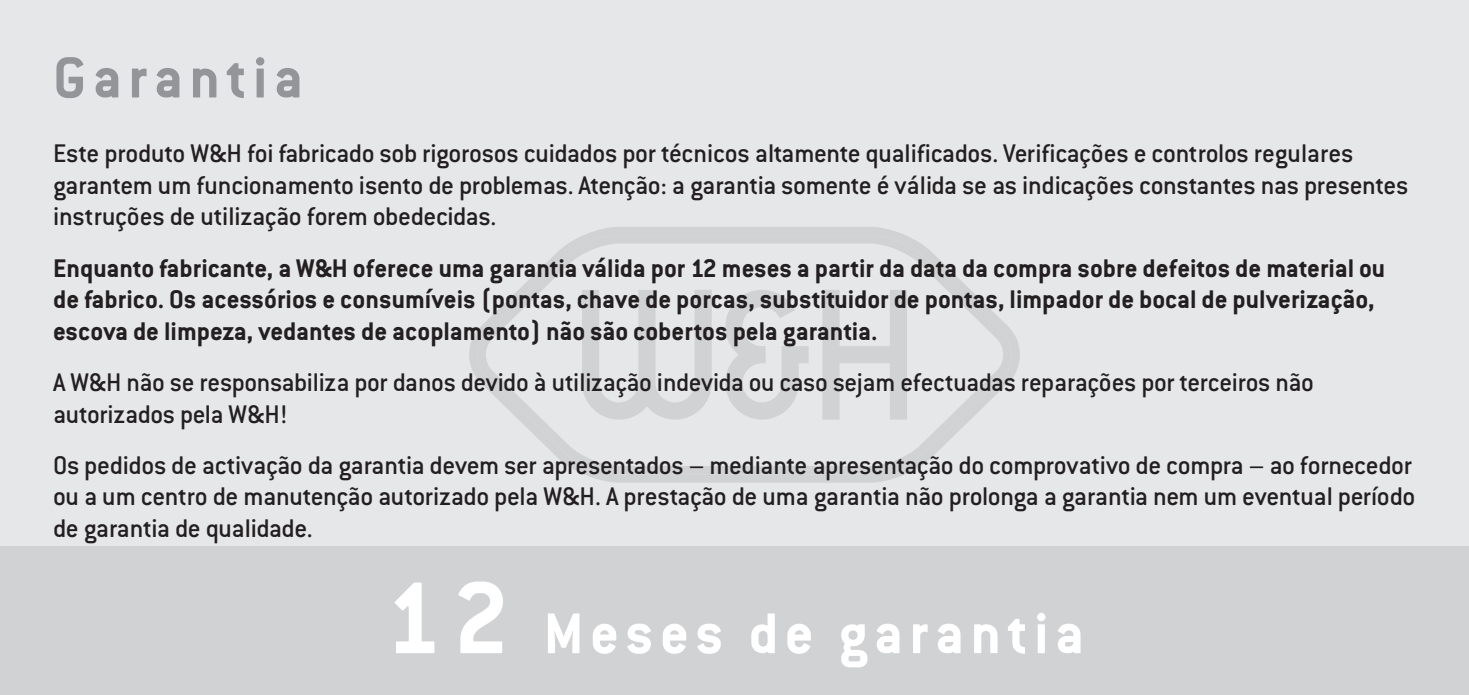
<style>
.page{position:relative;width:1469px;height:695px;background:#fff}
.page>*{position:absolute;margin:0;border:0;box-sizing:border-box;transform-origin:0 0}
.t1{font:700 63px "Conduit ITC Pro";letter-spacing:.1em;color:#fff}
.t2{font:700 63px "Conduit ITC Pro";letter-spacing:.1em;color:#939598}
.t3{font:500 28px/31.5px "Conduit ITC Pro";letter-spacing:-.015em;color:#231f20}
.t4{font:700 28px/31.5px "Conduit ITC Pro";color:#231f20}
.s1{font-size:112px}
</style>
<div class="page">
<div style="left:0;top:0;width:1468px;height:694px;background:#e6e7e9"></div>
<div style="left:0;top:546px;width:1468px;height:148px;background:#d1d2d4"></div>
<svg style="left:469px;top:227px;width:550px;height:255px"></svg>
<svg style="left:474px;top:235px;width:540px;height:239px"></svg>
<h1 class="t2" style="left:53px;top:41px;width:251px">Garantia</h1>
<p class="t3" style="left:53px;top:138px;width:1356px">Este produto W&amp;H foi fabricado sob rigorosos cuidados por técnicos altamente qualificados. Verificações e controlos regulares garantem um funcionamento isento de problemas. Atenção: a garantia somente é válida se as indicações constantes nas presentes instruções de utilização forem obedecidas.</p>
<p class="t4" style="left:53px;top:252px;width:1333px">Enquanto fabricante, a W&amp;H oferece uma garantia válida por 12 meses a partir da data da compra sobre defeitos de material ou de fabrico. Os acessórios e consumíveis (pontas, chave de porcas, substituidor de pontas, limpador de bocal de pulverização, escova de limpeza, vedantes de acoplamento) não são cobertos pela garantia.</p>
<p class="t3" style="left:53px;top:366px;width:1262px">A W&amp;H não se responsabiliza por danos devido à utilização indevida ou caso sejam efectuadas reparações por terceiros não autorizados pela W&amp;H!</p>
<p class="t3" style="left:53px;top:449px;width:1363px">Os pedidos de activação da garantia devem ser apresentados – mediante apresentação do comprovativo de compra – ao fornecedor ou a um centro de manutenção autorizado pela W&amp;H. A prestação de uma garantia não prolonga a garantia nem um eventual período de garantia de qualidade.</p>
<h1 class="t1" style="left:385px;top:597px;width:700px"><span class="s1">12</span> Meses de garantia</h1>
</div>
